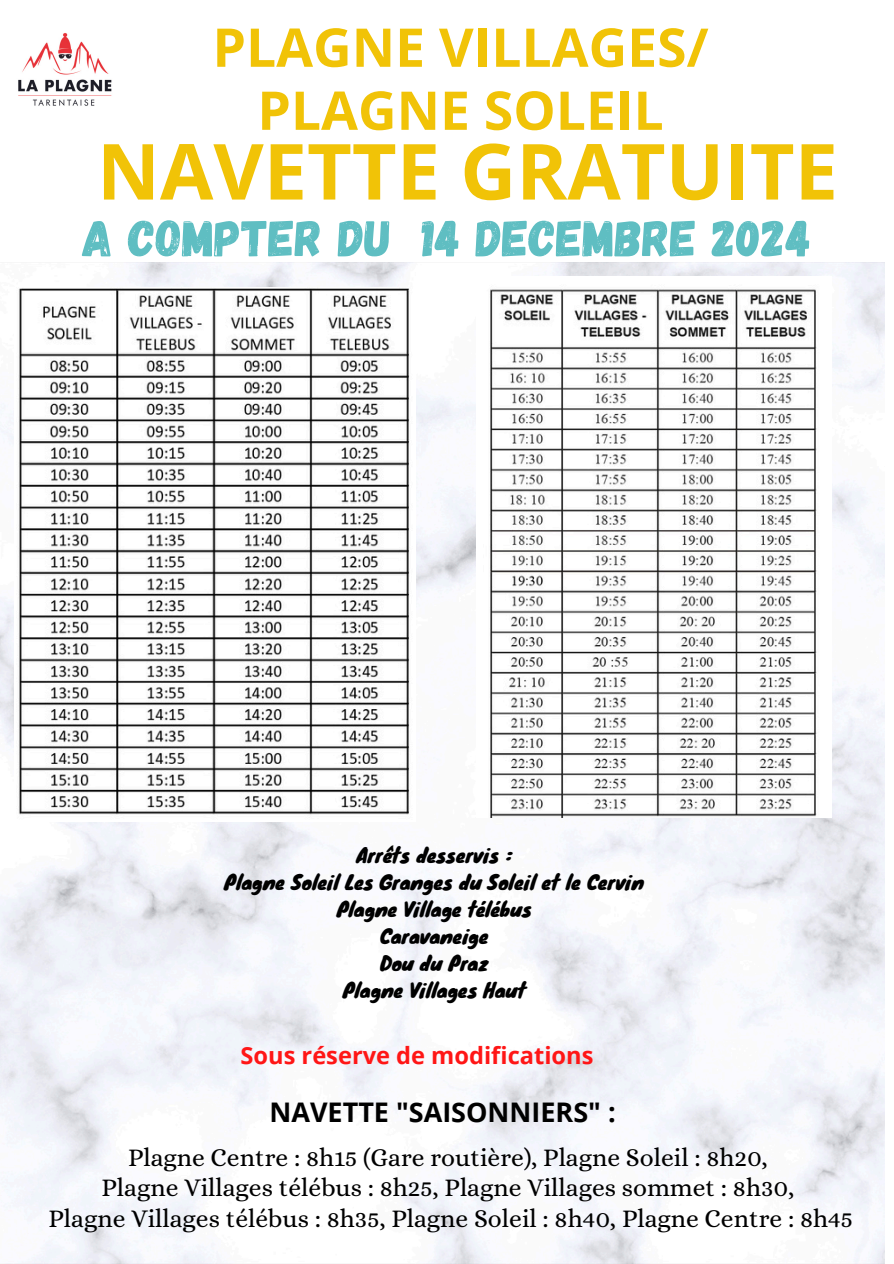
<style>
.page{position:relative;width:894px;height:1264px;background:#fff}
.page>*{position:absolute;margin:0;border:0;box-sizing:border-box;transform-origin:0 0}
.t1{font:700 77.4px "Open Sans";color:#f1c307}
.t2{font:700 53.4px/63px "Open Sans";color:#f1c307;text-align:center}
.t3{font:51px "Gagalin";color:#5fbec2}
.t4{font:700 27px "Open Sans";color:#000}
.t5{font:25.5px/30.3px "Alice";color:#000;text-align:center}
.t6{font:700 23.55px "Open Sans";color:#ff1616}
.t7{font:19.5px "Knewave";color:#000}
</style>
<div class="page">
<img style="left:0;top:263px;width:884px;height:1000px">
<img style="left:14px;top:287px;width:401px;height:534px">
<img style="left:18px;top:33px;width:94px;height:73px">
<img style="left:476px;top:277px;width:355px;height:540px">
<p class="t2" style="left:212px;top:15px;width:497px">PLAGNE VILLAGES/<br>PLAGNE SOLEIL</p>
<p class="t1" style="left:97px;top:117px;width:742px">NAVETTE GRATUITE</p>
<p class="t3" style="left:82px;top:205px;width:730px">A COMPTER DU 14 DECEMBRE 2024</p>
<p class="t7" style="left:356px;top:838px;width:157px">Arrêts desservis :</p>
<p class="t7" style="left:224px;top:865px;width:421px">Plagne Soleil Les Granges du Soleil et le Cervin</p>
<p class="t7" style="left:336px;top:892px;width:197px">Plagne Village télébus</p>
<p class="t7" style="left:380px;top:919px;width:110px">Caravaneige</p>
<p class="t7" style="left:380px;top:946px;width:110px">Dou du Praz</p>
<p class="t7" style="left:342px;top:973px;width:185px">Plagne Villages Haut</p>
<h5 class="t6" style="left:240px;top:1039px;width:354px">Sous réserve de modifications</h5>
<h6 class="t4" style="left:269px;top:1093px;width:348px">NAVETTE "SAISONNIERS" :</h6>
<h4 class="t5" style="left:49px;top:1142px;width:805px">Plagne Centre : 8h15 (Gare routière), Plagne Soleil : 8h20,<br>Plagne Villages télébus : 8h25, Plagne Villages sommet : 8h30,<br>Plagne Villages télébus : 8h35, Plagne Soleil : 8h40, Plagne Centre : 8h45</h4>
</div>
